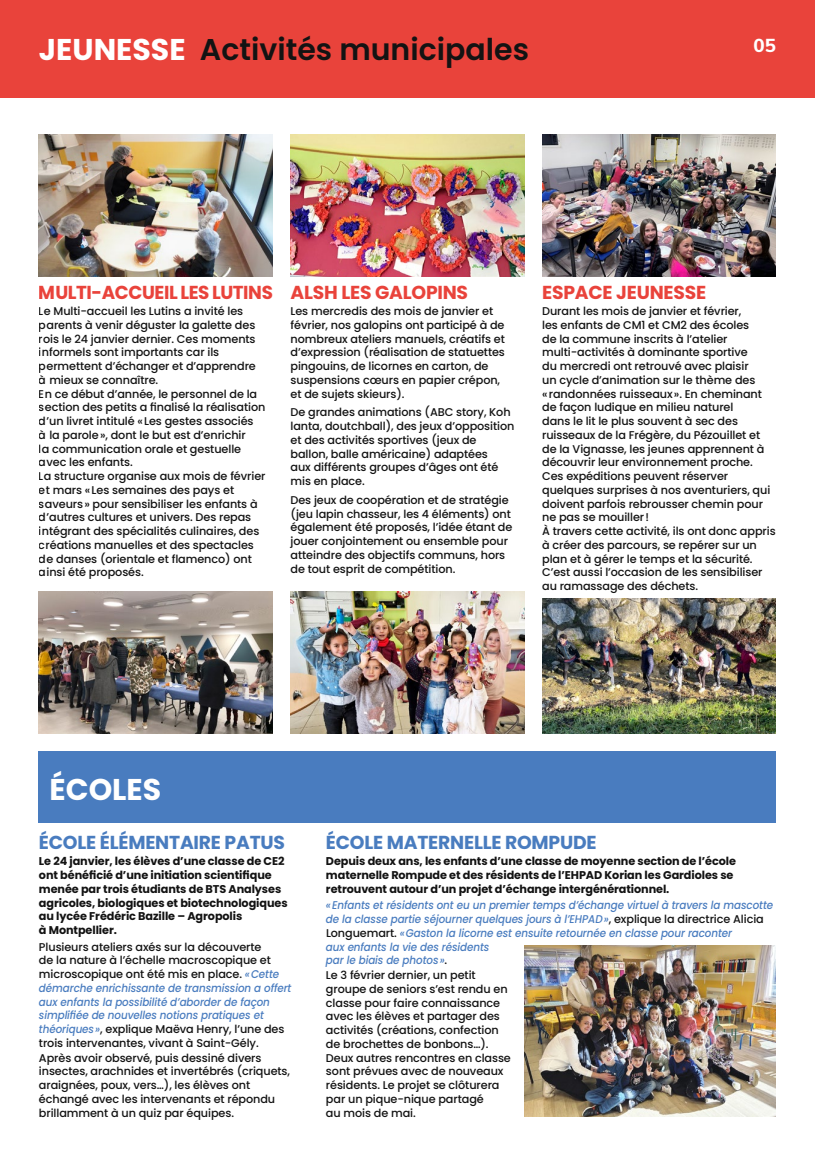
<style>
.page{position:relative;width:815px;height:1152px;background:#fff}
.page>*{position:absolute;margin:0;border:0;box-sizing:border-box;transform-origin:0 0}
.t1{font:600 30px "Poppins";color:#131313}
.t2{font:700 30px "Poppins";color:#fff}
.t3{font:700 18.75px "Poppins";letter-spacing:-.01em;color:#e9433b}
.t4{font:700 18.75px "Poppins";letter-spacing:-.01em;color:#497cbf}
.t5{font:800 18.75px "Nunito Sans";color:#fff}
.t6{font:500 11.25px/13.8px "Poppins";letter-spacing:-.01em;color:#131313}
.t7{font:700 11.25px/13.8px "Poppins";letter-spacing:-.01em;color:#131313}
.s1{font-weight:700;color:#fff}
.s2{font-style:italic;color:#497cbf}
</style>
<div class="page">
<div style="left:39px;top:751px;width:737px;height:72px;background:#497cbf"></div>
<img style="left:39px;top:135px;width:234px;height:142px">
<img style="left:291px;top:135px;width:233px;height:141px">
<img style="left:39px;top:592px;width:234px;height:142px">
<img style="left:291px;top:592px;width:233px;height:141px">
<img style="left:542px;top:135px;width:234px;height:141px">
<img style="left:542px;top:599px;width:234px;height:135px">
<img style="left:524px;top:945px;width:252px;height:172px">
<div style="left:0;top:0;width:815px;height:97px;background:#e9433b"></div>
<h1 class="t1" style="left:39px;top:32px;width:492px"><span class="s1">JEUNESSE</span> Activités municipales</h1>
<h2 class="t5" style="left:753px;top:32px;width:24px">05</h2>
<h2 class="t3" style="left:39px;top:281px;width:235px">MULTI-ACCUEIL LES LUTINS</h2>
<p class="t6" style="left:39px;top:304px;width:228px">Le Multi-accueil les Lutins a invité les parents à venir déguster la galette des rois le 24 janvier dernier. Ces moments informels sont importants car ils permettent d’échanger et d’apprendre à mieux se connaître.<br>En ce début d’année, le personnel de la section des petits a finalisé la réalisation d’un livret intitulé «Les gestes associés<br>à la parole», dont le but est d’enrichir<br>la communication orale et gestuelle avec les enfants.<br>La structure organise aux mois de février et mars «Les semaines des pays et saveurs» pour sensibiliser les enfants à d’autres cultures et univers. Des repas intégrant des spécialités culinaires, des créations manuelles et des spectacles de danses (orientale et flamenco) ont ainsi été proposés.</p>
<h2 class="t3" style="left:291px;top:281px;width:179px">ALSH LES GALOPINS</h2>
<p class="t6" style="left:291px;top:304px;width:216px">Les mercredis des mois de janvier et février, nos galopins ont participé à de nombreux ateliers manuels, créatifs et d’expression (réalisation de statuettes pingouins, de licornes en carton, de suspensions cœurs en papier crépon, et de sujets skieurs).</p>
<p class="t6" style="left:291px;top:405px;width:225px">De grandes animations (ABC story, Koh lanta, doutchball), des jeux d’opposition et des activités sportives (jeux de ballon, balle américaine) adaptées<br>aux différents groupes d’âges ont été mis en place.</p>
<p class="t6" style="left:291px;top:493px;width:223px">Des jeux de coopération et de stratégie (jeu lapin chasseur, les 4 éléments) ont également été proposés, l’idée étant de jouer conjointement ou ensemble pour atteindre des objectifs communs, hors de tout esprit de compétition.</p>
<h2 class="t3" style="left:542px;top:281px;width:166px">ESPACE JEUNESSE</h2>
<p class="t6" style="left:542px;top:304px;width:235px">Durant les mois de janvier et février,<br>les enfants de CM1 et CM2 des écoles<br>de la commune inscrits à l’atelier multi-activités à dominante sportive<br>du mercredi ont retrouvé avec plaisir<br>un cycle d’animation sur le thème des «randonnées ruisseaux». En cheminant de façon ludique en milieu naturel<br>dans le lit le plus souvent à sec des ruisseaux de la Frégère, du Pézouillet et de la Vignasse, les jeunes apprennent à découvrir leur environnement proche.<br>Ces expéditions peuvent réserver quelques surprises à nos aventuriers, qui doivent parfois rebrousser chemin pour ne pas se mouiller!<br>À travers cette activité, ils ont donc appris à créer des parcours, se repérer sur un plan et à gérer le temps et la sécurité.<br>C’est aussi l’occasion de les sensibiliser au ramassage des déchets.</p>
<h1 class="t2" style="left:50px;top:772px;width:113px">ÉCOLES</h1>
<h2 class="t4" style="left:39px;top:831px;width:248px">ÉCOLE ÉLÉMENTAIRE PATUS</h2>
<p class="t7" style="left:39px;top:854px;width:250px">Le 24 janvier, les élèves d’une classe de CE2 ont bénéficié d’une initiation scientifique menée par trois étudiants de BTS Analyses agricoles, biologiques et biotechnologiques au lycée Frédéric Bazille – Agropolis<br>à Montpellier.</p>
<p class="t6" style="left:39px;top:939px;width:254px">Plusieurs ateliers axés sur la découverte<br>de la nature à l’échelle macroscopique et microscopique ont été mis en place. <span class="s2">«Cette démarche enrichissante de transmission a offert aux enfants la possibilité d’aborder de façon simplifiée de nouvelles notions pratiques et théoriques»</span>, explique Maëva Henry, l’une des trois intervenantes, vivant à Saint-Gély.<br>Après avoir observé, puis dessiné divers insectes, arachnides et invertébrés (criquets, araignées, poux, vers…), les élèves ont échangé avec les intervenants et répondu brillamment à un quiz par équipes.</p>
<h2 class="t4" style="left:326px;top:831px;width:272px">ÉCOLE MATERNELLE ROMPUDE</h2>
<p class="t7" style="left:326px;top:854px;width:412px">Depuis deux ans, les enfants d’une classe de moyenne section de l’école maternelle Rompude et des résidents de l’EHPAD Korian les Gardioles se retrouvent autour d’un projet d’échange intergénérationnel.</p>
<p class="t6" style="left:326px;top:898px;width:449px"><span class="s2">«Enfants et résidents ont eu un premier temps d’échange virtuel à travers la mascotte de la classe partie séjourner quelques jours à l’EHPAD»</span>, explique la directrice Alicia Longuemart. <span class="s2">«Gaston la licorne est ensuite retournée en classe pour raconter<br>aux enfants la vie des résidents<br>par le biais de photos»</span>.<br>Le 3 février dernier, un petit<br>groupe de seniors s’est rendu en<br>classe pour faire connaissance<br>avec les élèves et partager des<br>activités (créations, confection<br>de brochettes de bonbons…).<br>Deux autres rencontres en classe<br>sont prévues avec de nouveaux<br>résidents. Le projet se clôturera<br>par un pique-nique partagé<br>au mois de mai.</p>
</div>
